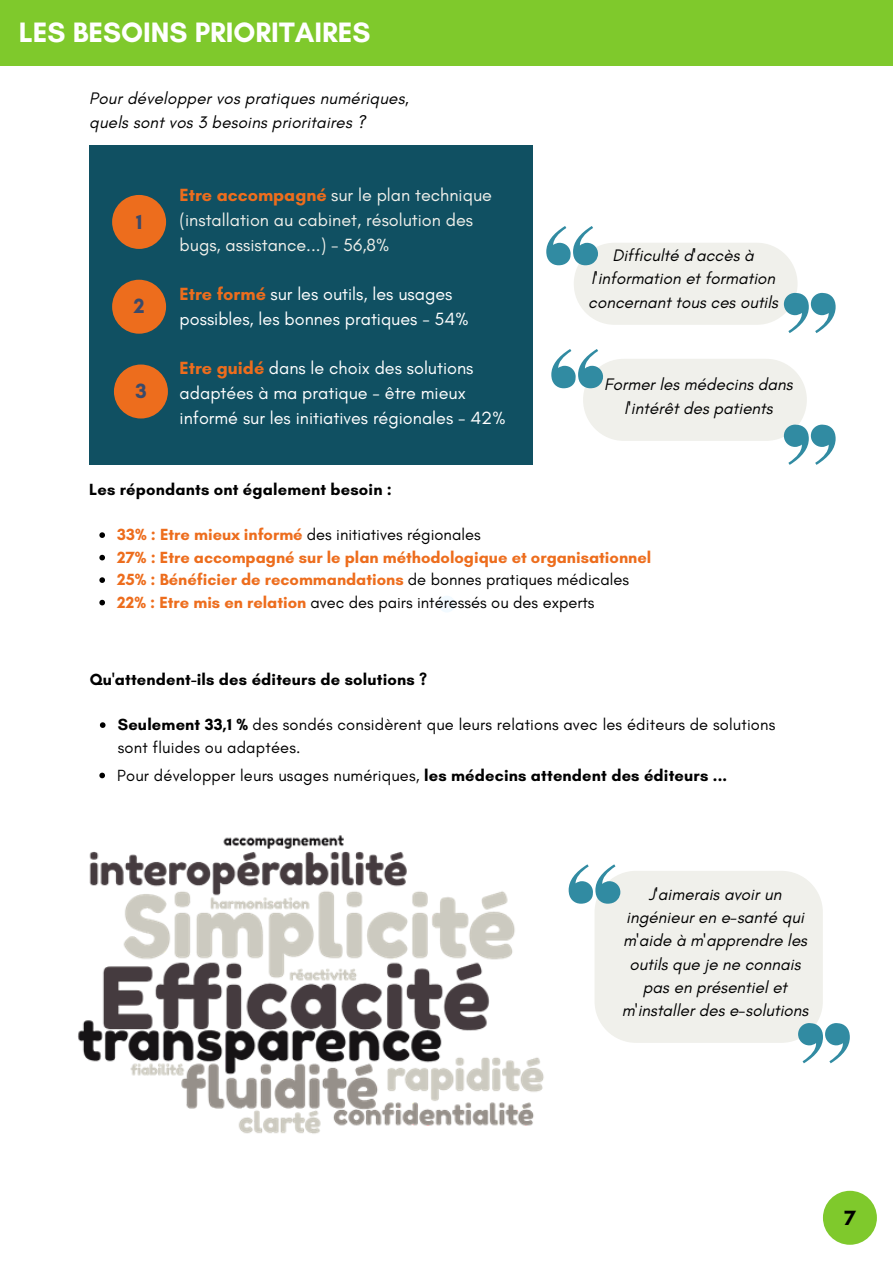
<style>
.page{position:relative;width:893px;height:1264px;background:#fff}
.page>*{position:absolute;margin:0;border:0;box-sizing:border-box;transform-origin:0 0}
.t1{font:700 28.5px "Glacial Indifference";color:#fff}
.t2{font:700 21px "Glacial Indifference";color:#394a6b}
.t3{font:700 21px "Glacial Indifference";color:#000}
.t4{font:18px/24.8px "Glacial Indifference";color:#fff}
.t5{font:18px/24.8px "Glacial Indifference";color:#f0f0eb}
.t6{font:italic 16.95px/23.4px "Glacial Indifference";color:#000;text-align:center}
.t7{font:700 16.5px/22.5px "Glacial Indifference";color:#ed6d1d}
.t8{font:16.5px/22.5px "Glacial Indifference";letter-spacing:.01em;color:#000}
.t9{font:700 16.5px "Glacial Indifference";letter-spacing:.01em;color:#000}
.s1{font-weight:700;color:#ed6d1d}
.s2{font-weight:400;color:#000}
.s3{font-weight:700}
</style>
<div class="page">
<div style="left:438px;top:595px;width:17px;height:17px;background:#f2faff;border-radius:50%"></div>
<div style="left:89px;top:146px;width:443px;height:319px;background:#105062"></div>
<div style="left:822px;top:1190px;width:54px;height:54px;background:#7fc92c;border-radius:50%"></div>
<div style="left:583px;top:359px;width:223px;height:82px;background:#f0f0eb;border-radius:41px"></div>
<svg style="left:551px;top:349px;width:52px;height:39px"></svg>
<svg style="left:783px;top:424px;width:52px;height:41px"></svg>
<img style="left:78px;top:835px;width:466px;height:299px">
<div style="left:0;top:0;width:892px;height:65px;background:#7fc92c"></div>
<div style="left:112px;top:195px;width:54px;height:54px;background:#ed6d1d;border-radius:50%"></div>
<div style="left:112px;top:280px;width:54px;height:54px;background:#ed6d1d;border-radius:50%"></div>
<div style="left:114px;top:364px;width:54px;height:54px;background:#ed6d1d;border-radius:50%"></div>
<svg style="left:568px;top:864px;width:281px;height:199px"></svg>
<svg style="left:100px;top:722px;width:5px;height:6px"></svg>
<svg style="left:99px;top:532px;width:6px;height:6px"></svg>
<svg style="left:99px;top:555px;width:6px;height:5px"></svg>
<svg style="left:99px;top:577px;width:6px;height:6px"></svg>
<svg style="left:99px;top:600px;width:6px;height:5px"></svg>
<svg style="left:99px;top:772px;width:6px;height:6px"></svg>
<div style="left:573px;top:243px;width:224px;height:82px;background:#f0f0eb;border-radius:41px"></div>
<svg style="left:783px;top:293px;width:52px;height:40px"></svg>
<svg style="left:546px;top:226px;width:52px;height:39px"></svg>
<h1 class="t1" style="left:19px;top:15px;width:353px">LES BESOINS PRIORITAIRES</h1>
<p class="t6" style="left:89px;top:87px;width:321px;text-align:left">Pour développer vos pratiques numériques, quels sont vos 3 besoins prioritaires ?</p>
<p class="t2" style="left:136px;top:209px;width:8px">1</p>
<p class="t2" style="left:134px;top:293px;width:12px">2</p>
<p class="t2" style="left:135px;top:378px;width:13px">3</p>
<p class="t5" style="left:179px;top:182px;width:314px"><span class="s1">Etre accompagné</span> sur le plan technique (installation au cabinet, résolution des bugs, assistance...) - 56,8%</p>
<p class="t4" style="left:179px;top:281px;width:290px"><span class="s1">Etre formé</span> sur les outils, les usages possibles, les bonnes pratiques - 54%</p>
<p class="t4" style="left:179px;top:356px;width:327px"><span class="s1">Etre guidé</span> dans le choix des solutions adaptées à ma pratique - être mieux informé sur les initiatives régionales - 42%</p>
<p class="t9" style="left:89px;top:479px;width:304px">Les répondants ont également besoin :</p>
<p class="t6" style="left:588px;top:243px;width:191px">Difficulté d'accès à l'information et formation concernant tous ces outils</p>
<p class="t6" style="left:604px;top:372px;width:190px">Former les médecins dans l'intérêt des patients</p>
<p class="t7" style="left:117px;top:523px;width:535px">33% : Etre mieux informé <span class="s2">des initiatives régionales<br></span>27% : Etre accompagné sur le plan méthodologique et organisationnel 25% : Bénéficier de recommandations <span class="s2">de bonnes pratiques médicales </span>22% : Etre mis en relation <span class="s2">avec des pairs intéressés ou des experts</span></p>
<p class="t9" style="left:90px;top:669px;width:339px">Qu'attendent-ils des éditeurs de solutions ?</p>
<p class="t8" style="left:118px;top:713px;width:659px"><span class="s3">Seulement 33,1 %</span> des sondés considèrent que leurs relations avec les éditeurs de solutions sont fluides ou adaptées.</p>
<p class="t8" style="left:117px;top:763px;width:611px">Pour développer leurs usages numériques, <span class="s3">les médecins attendent des éditeurs ...</span></p>
<p class="t6" style="left:621px;top:881px;width:188px">J'aimerais avoir un ingénieur en e-santé qui m'aide à m'apprendre les outils que je ne connais pas en présentiel et m'installer des e-solutions</p>
<p class="t3" style="left:844px;top:1204px;width:13px">7</p>
</div>
